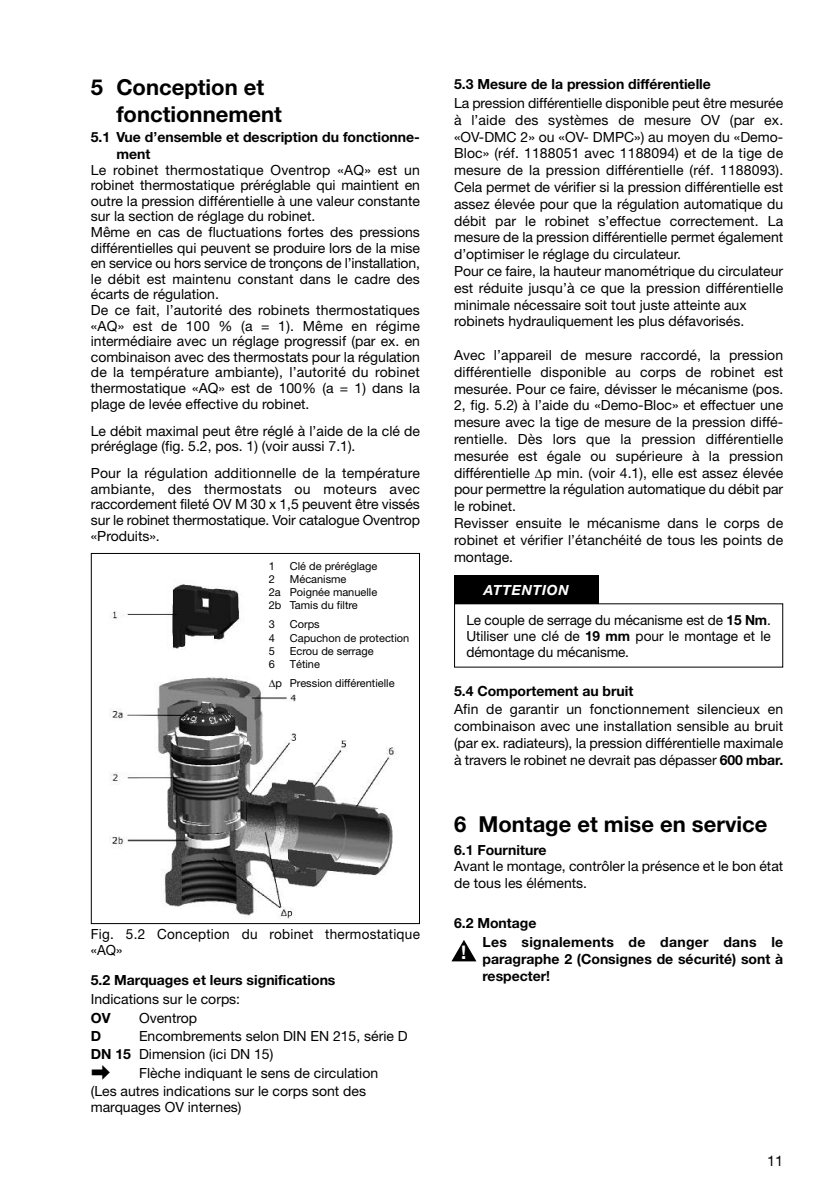
<style>
.page{position:relative;width:840px;height:1191px;background:#fff}
.page>*{position:absolute;margin:0;border:0;box-sizing:border-box;transform-origin:0 0}
.t1{font:700 22px/26.4px "Helvetica Neue";color:#000}
.t2{font:20px "Hira Kaku Pro N W6";color:#000}
.t3{font:700 18.8px "Helvetica Neue";color:#fff}
.t4{font:14.4px "Helvetica Neue";color:#000}
.t5{font:14px/16.8px "Helvetica Neue";color:#000}
.t6{font:700 14px/16.8px "Helvetica Neue";color:#000}
.t7{font:14px/16px "Helvetica Neue";letter-spacing:.02em;color:#000}
.t8{font:700 14px/19.6px "Helvetica Neue";letter-spacing:.02em;color:#000}
.t9{font:italic 700 14px "Helvetica Neue";letter-spacing:.05em;color:#fff}
.t10{font:11px/13.2px "Helvetica Neue";color:#000}
.s1{font-weight:700}
</style>
<div class="page">
<svg style="left:451px;top:940px;width:25px;height:21px"></svg>
<div style="left:454px;top:575px;width:144px;height:29px;background:#000"></div>
<img style="left:109px;top:584px;width:286px;height:335px">
<div style="left:91px;top:553px;width:329px;height:371px;border:1px solid #000"></div>
<h1 class="t1" style="left:116px;top:76px;width:167px;text-indent:-26px">5 Conception et fonctionnement</h1>
<p class="t6" style="left:116px;top:130px;width:305px;text-indent:-26px">5.1 Vue d’ensemble et description du fonctionne&shy;ment</p>
<p class="t5" style="left:91px;top:163px;width:330px;line-height:15.6px">Le robinet thermostatique Oventrop «AQ» est un robinet thermostatique préréglable qui maintient en outre la pression différentielle à une valeur constante sur la section de réglage du robinet.<br>Même en cas de fluctuations fortes des pressions différentielles qui peuvent se produire lors de la mise en service ou hors service de tronçons de l’installation, le débit est maintenu constant dans le cadre des écarts de régulation.<br>De ce fait, l’autorité des robinets thermostatiques «AQ» est de 100 % (a = 1). Même en régime intermédiaire avec un réglage progressif (par ex. en combinaison avec des thermostats pour la régulation de la température ambiante), l’autorité du robinet thermostatique «AQ» est de 100% (a = 1) dans la plage de levée effective du robinet.</p>
<p class="t5" style="left:91px;top:424px;width:330px;line-height:15.6px">Le débit maximal peut être réglé à l’aide de la clé de préréglage (fig. 5.2, pos. 1) (voir aussi 7.1).</p>
<p class="t5" style="left:91px;top:467px;width:330px;line-height:15.6px;text-align:justify">Pour la régulation additionnelle de la température ambiante, des thermostats ou moteurs avec raccordement fileté OV M 30 x 1,5 peuvent être vissés sur le robinet thermostatique. Voir catalogue Oventrop «Produits».</p>
<p class="t10" style="left:268px;top:560px;width:8px">1</p>
<p class="t10" style="left:290px;top:560px;width:89px">Clé de préréglage</p>
<p class="t10" style="left:268px;top:573px;width:8px">2</p>
<p class="t10" style="left:268px;top:573px;width:110px;text-indent:21px">Mécanisme<br>2a Poignée manuelle<br>2b Tamis du filtre</p>
<p class="t10" style="left:268px;top:619px;width:8px">3</p>
<p class="t10" style="left:290px;top:619px;width:31px">Corps</p>
<p class="t10" style="left:268px;top:632px;width:8px">4</p>
<p class="t10" style="left:290px;top:632px;width:121px">Capuchon de protection</p>
<p class="t10" style="left:268px;top:645px;width:8px">5</p>
<p class="t10" style="left:290px;top:645px;width:85px">Ecrou de serrage</p>
<p class="t10" style="left:268px;top:658px;width:8px">6</p>
<p class="t10" style="left:268px;top:655px;width:127px;line-height:18.8px;text-indent:21px">Tétine<br>∆p Pression différentielle</p>
<p class="t7" style="left:91px;top:927px;width:330px">Fig. 5.2 Conception du robinet thermostatique «AQ»</p>
<p class="t6" style="left:91px;top:973px;width:246px">5.2 Marquages et leurs significations</p>
<p class="t5" style="left:91px;top:992px;width:151px">Indications sur le corps:</p>
<p class="t6" style="left:91px;top:1011px;width:21px">OV</p>
<p class="t5" style="left:139px;top:1011px;width:60px">Oventrop</p>
<p class="t6" style="left:91px;top:1029px;width:12px">D</p>
<p class="t5" style="left:91px;top:1028px;width:318px;line-height:18px;text-indent:48px">Encombrements selon DIN EN 215, série D<br><span class="s1">DN 15</span> Dimension (ici DN 15)</p>
<h2 class="t2" style="left:91px;top:1054px;width:21px">➡</h2>
<p class="t5" style="left:91px;top:1065px;width:289px;line-height:18px;text-indent:48px">Flèche indiquant le sens de circulation (Les autres indications sur le corps sont des</p>
<p class="t5" style="left:91px;top:1100px;width:152px">marquages OV internes)</p>
<p class="t6" style="left:454px;top:77px;width:258px">5.3 Mesure de la pression différentielle</p>
<p class="t5" style="left:454px;top:96px;width:330px">La pression différentielle disponible peut être mesurée à l’aide des systèmes de mesure OV (par ex. «OV-DMC 2» ou «OV- DMPC») au moyen du «Demo-Bloc» (réf. 1188051 avec 1188094) et de la tige de mesure de la pression différentielle (réf. 1188093).<br>Cela permet de vérifier si la pression différentielle est assez élevée pour que la régulation automatique du débit par le robinet s’effectue correctement. La mesure de la pression différentielle permet également d’optimiser le réglage du circulateur.<br>Pour ce faire, la hauteur manométrique du circulateur est réduite jusqu’à ce que la pression différentielle minimale nécessaire soit tout juste atteinte aux robinets hydrauliquement les plus défavorisés.</p>
<p class="t5" style="left:454px;top:348px;width:330px">Avec l’appareil de mesure raccordé, la pression différentielle disponible au corps de robinet est mesurée. Pour ce faire, dévisser le mécanisme (pos.<br>2, fig. 5.2) à l’aide du «Demo-Bloc» et effectuer une mesure avec la tige de mesure de la pression diffé&shy;rentielle. Dès lors que la pression différentielle mesurée est égale ou supérieure à la pression différentielle ∆p min. (voir 4.1), elle est assez élevée pour permettre la régulation automatique du débit par le robinet.<br>Revisser ensuite le mécanisme dans le corps de robinet et vérifier l’étanchéité de tous les points de montage.</p>
<p class="t9" style="left:483px;top:585px;width:87px">ATTENTION</p>
<p class="t5" style="left:466px;top:613px;width:306px;line-height:16px;text-align:justify">Le couple de serrage du mécanisme est de <span class="s1">15 Nm</span>.<br>Utiliser une clé de <span class="s1">19 mm</span> pour le montage et le démontage du mécanisme.</p>
<p class="t6" style="left:454px;top:683px;width:181px">5.4 Comportement au bruit</p>
<p class="t5" style="left:454px;top:702px;width:330px;text-align:justify">Afin de garantir un fonctionnement silencieux en combinaison avec une installation sensible au bruit (par ex. radiateurs), la pression différentielle maximale à travers le robinet ne devrait pas dépasser <span class="s1">600 mbar.</span></p>
<h1 class="t1" style="left:454px;top:813px;width:315px">6 Montage et mise en service</h1>
<p class="t6" style="left:454px;top:842px;width:94px">6.1 Fourniture</p>
<p class="t5" style="left:454px;top:859px;width:330px">Avant le montage, contrôler la présence et le bon état de tous les éléments.</p>
<p class="t8" style="left:482px;top:914px;width:302px;text-indent:-28px">6.2 Montage<br>Les signalements de danger dans le</p>
<p class="t6" style="left:482px;top:952px;width:302px">paragraphe 2 (Consignes de sécurité) sont à respecter!</p>
<h3 class="t3" style="left:461px;top:946px;width:7px">!</h3>
<p class="t4" style="left:766px;top:1155px;width:18px">11</p>
</div>
